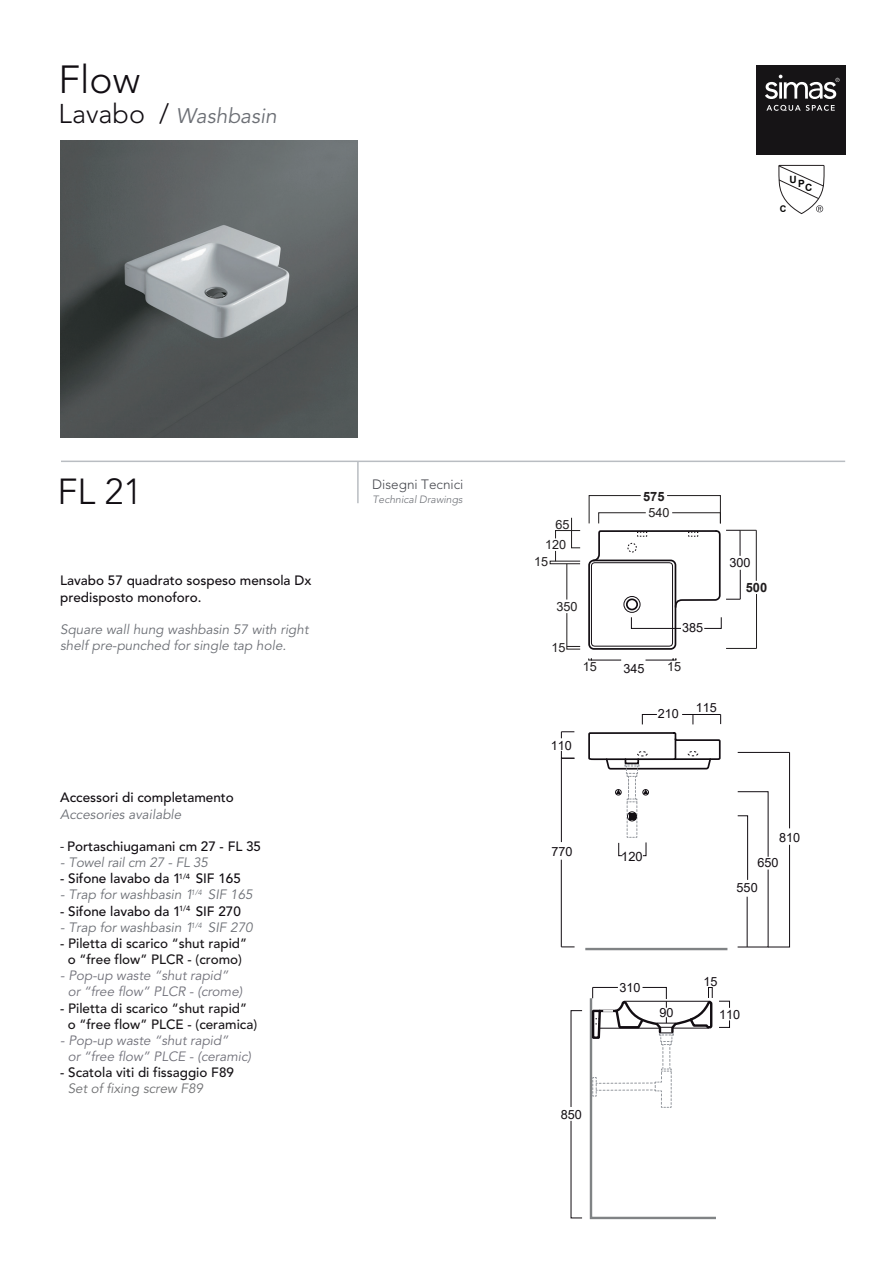
<style>
.page{position:relative;width:893px;height:1263px;background:#fff}
.page>*{position:absolute;margin:0;border:0;box-sizing:border-box;transform-origin:0 0}
.t1{font:300 39px "Avenir";color:#110d12}
.t2{font:300 36px "Avenir";color:#110d12}
.t3{font:italic 21px "Avenir";color:#6c6f75}
.t4{font:italic 13.5px/16.2px "Avenir";color:#6c6f75}
.t5{font:500 13.5px/16.2px "Avenir";color:#110d12}
.t6{font:500 13.5px/16.2px "Avenir";color:#171417;text-align:center}
.t7{font:italic 13.5px/16.2px "Avenir";color:#707079}
.t8{font:500 13.5px "Avenir";color:#171418}
.t9{font:italic 13.5px "Avenir";color:#6f7072}
.t10{font:300 13.5px "Avenir";color:#45474d}
.t11{font:700 12.9px "Arial";color:#201d1e}
.t12{font:12.9px "Arial";color:#120d12}
.t13{font:12.6px/25px "Arial";color:#120d12}
.t14{font:12.6px/20px "Arial";color:#201d1e;text-align:right}
.t15{font:italic 300 10.5px "Avenir";color:#6c6f75}
.t16{font:700 10.05px "Arial";color:#050504}
.t17{font:700 9.15px "Arial";color:#050504}
.t18{font:500 7.5px "Avenir";color:#110d12}
.t19{font:italic 7.5px "Avenir";color:#6c6f75}
.s1{font-weight:300;font-style:normal;font-size:27px;color:#110d12}
.s2{font-family:"Myriad Pro";font-weight:400}
</style>
<div class="page">
<hr style="left:61px;top:461px;width:784px;height:1px;background:#b9bdc2">
<hr style="left:357px;top:461px;width:2px;height:42px;background:#b9bdc2">
<hr style="left:789px;top:752px;width:1px;height:76px;background:#120d12">
<hr style="left:738px;top:752px;width:51px;height:1px;background:#120d12">
<svg style="left:737px;top:791px;width:53px;height:156px"></svg>
<svg style="left:561px;top:732px;width:13px;height:6px"></svg>
<svg style="left:561px;top:750px;width:14px;height:9px"></svg>
<hr style="left:561px;top:860px;width:1px;height:87px;background:#120d12">
<svg style="left:561px;top:947px;width:13px;height:1px"></svg>
<hr style="left:561px;top:758px;width:1px;height:84px;background:#120d12">
<hr style="left:585px;top:948px;width:142px;height:2px;background:#808385">
<div style="left:624px;top:596px;width:16px;height:17px;border:1px solid #120d12;border-radius:50%"></div>
<div style="left:626px;top:598px;width:12px;height:12px;border:2px solid #120d12;border-radius:50%"></div>
<div style="left:588px;top:560px;width:88px;height:90px;border:2px solid #120d12;border-radius:5px"></div>
<div style="left:591px;top:562px;width:82px;height:85px;border:1px solid #120d12;border-radius:4px"></div>
<svg style="left:642px;top:714px;width:15px;height:11px"></svg>
<hr style="left:682px;top:714px;width:39px;height:1px;background:#120d12">
<svg style="left:588px;top:732px;width:133px;height:124px"></svg>
<svg style="left:631px;top:617px;width:50px;height:12px"></svg>
<svg style="left:704px;top:617px;width:18px;height:12px"></svg>
<svg style="left:570px;top:1010px;width:12px;height:97px"></svg>
<svg style="left:570px;top:1120px;width:12px;height:98px"></svg>
<svg style="left:589px;top:987px;width:141px;height:233px"></svg>
<svg style="left:588px;top:658px;width:34px;height:3px"></svg>
<svg style="left:645px;top:658px;width:31px;height:3px"></svg>
<svg style="left:566px;top:613px;width:15px;height:37px"></svg>
<hr style="left:566px;top:564px;width:1px;height:36px;background:#201d1e">
<svg style="left:550px;top:517px;width:31px;height:47px"></svg>
<hr style="left:756px;top:530px;width:1px;height:51px;background:#201d1e">
<hr style="left:756px;top:594px;width:1px;height:54px;background:#201d1e">
<hr style="left:726px;top:648px;width:30px;height:1px;background:#201d1e">
<svg style="left:589px;top:495px;width:167px;height:114px"></svg>
<img style="left:61px;top:140px;width:297px;height:297px">
<div style="left:756px;top:65px;width:89px;height:89px;background:#161416"></div>
<svg style="left:765px;top:75px;width:74px;height:24px"></svg>
<svg style="left:766px;top:105px;width:69px;height:6px"></svg>
<svg style="left:778px;top:165px;width:47px;height:49px"></svg>
<h1 class="t1" style="left:59px;top:64px;width:83px">Flow</h1>
<h3 class="t3" style="left:59px;top:107px;width:220px"><span class="s1">Lavabo /</span> Washbasin</h3>
<p class="t16" style="left:789px;top:176px;width:17px">UP</p>
<p class="t16" style="left:805px;top:182px;width:9px">C</p>
<p class="t17" style="left:780px;top:204px;width:8px">C</p>
<h2 class="t2" style="left:57px;top:477px;width:86px">FL 21</h2>
<p class="t5" style="left:60px;top:574px;width:253px">Lavabo 57 quadrato sospeso mensola Dx predisposto monoforo.</p>
<p class="t4" style="left:60px;top:623px;width:250px">Square wall hung washbasin 57 with right shelf pre-punched for single tap hole.</p>
<p class="t5" style="left:60px;top:791px;width:175px">Accessori di completamento</p>
<p class="t4" style="left:60px;top:807px;width:123px">Accesories available</p>
<p class="t5" style="left:60px;top:840px;width:202px"><span class="s2">-</span> Portaschiugamani cm 27 - FL 35</p>
<p class="t4" style="left:60px;top:856px;width:149px">- Towel rail cm 27 - FL 35</p>
<p class="t5" style="left:60px;top:872px;width:182px">- Sifone lavabo da 1 SIF 165</p>
<p class="t4" style="left:60px;top:888px;width:194px">- Trap for washbasin 1 SIF 165</p>
<p class="t5" style="left:60px;top:904px;width:182px">- Sifone lavabo da 1 SIF 270</p>
<p class="t4" style="left:60px;top:921px;width:194px">- Trap for washbasin 1 SIF 270</p>
<p class="t18" style="left:179px;top:873px;width:13px">1/4</p>
<p class="t19" style="left:191px;top:889px;width:13px">1/4</p>
<p class="t18" style="left:179px;top:905px;width:13px">1/4</p>
<p class="t19" style="left:191px;top:922px;width:13px">1/4</p>
<p class="t6" style="left:60px;top:937px;width:188px">- Piletta di scarico “shut rapid” o “free flow” PLCR - (cromo)</p>
<p class="t7" style="left:68px;top:969px;width:176px;text-indent:-7px">- Pop-up waste “shut rapid” or “free flow” PLCR - (crome)</p>
<p class="t6" style="left:68px;top:1001px;width:191px;text-align:left;text-indent:-7px">- Piletta di scarico “shut rapid” o “free flow” PLCE - (ceramica)</p>
<p class="t7" style="left:68px;top:1034px;width:185px;text-indent:-7px">- Pop-up waste “shut rapid”<br>or “free flow” PLCE - (ceramic)</p>
<p class="t8" style="left:60px;top:1067px;width:175px">- Scatola viti di fissaggio F89</p>
<p class="t9" style="left:68px;top:1083px;width:137px">Set of fixing screw F89</p>
<p class="t10" style="left:372px;top:478px;width:93px">Disegni Tecnici</p>
<p class="t15" style="left:372px;top:495px;width:92px">Technical Drawings</p>
<p class="t14" style="left:545px;top:514px;width:26px">65<br>120</p>
<p class="t14" style="left:534px;top:551px;width:16px">15</p>
<p class="t14" style="left:556px;top:596px;width:23px">350</p>
<p class="t14" style="left:551px;top:637px;width:16px">15</p>
<p class="t11" style="left:643px;top:489px;width:23px">575</p>
<p class="t14" style="left:648px;top:503px;width:23px">540</p>
<p class="t13" style="left:682px;top:616px;width:23px">385</p>
<p class="t14" style="left:583px;top:656px;width:16px">15</p>
<p class="t13" style="left:623px;top:656px;width:23px">345</p>
<p class="t14" style="left:667px;top:656px;width:16px">15</p>
<p class="t13" style="left:551px;top:733px;width:23px">110</p>
<p class="t13" style="left:658px;top:701px;width:23px">210</p>
<p class="t13" style="left:696px;top:695px;width:23px">115</p>
<p class="t13" style="left:729px;top:550px;width:23px">300</p>
<p class="t11" style="left:746px;top:580px;width:23px">500</p>
<p class="t13" style="left:551px;top:839px;width:23px">770</p>
<p class="t12" style="left:621px;top:849px;width:23px">120</p>
<p class="t13" style="left:779px;top:825px;width:23px">810</p>
<p class="t13" style="left:736px;top:850px;width:44px;text-indent:21px">650<br>550</p>
<p class="t13" style="left:619px;top:975px;width:23px">310</p>
<p class="t13" style="left:703px;top:969px;width:16px">15</p>
<p class="t13" style="left:561px;top:1102px;width:23px">850</p>
<p class="t13" style="left:659px;top:1000px;width:16px">90</p>
<p class="t13" style="left:719px;top:1002px;width:23px">110</p>
</div>
